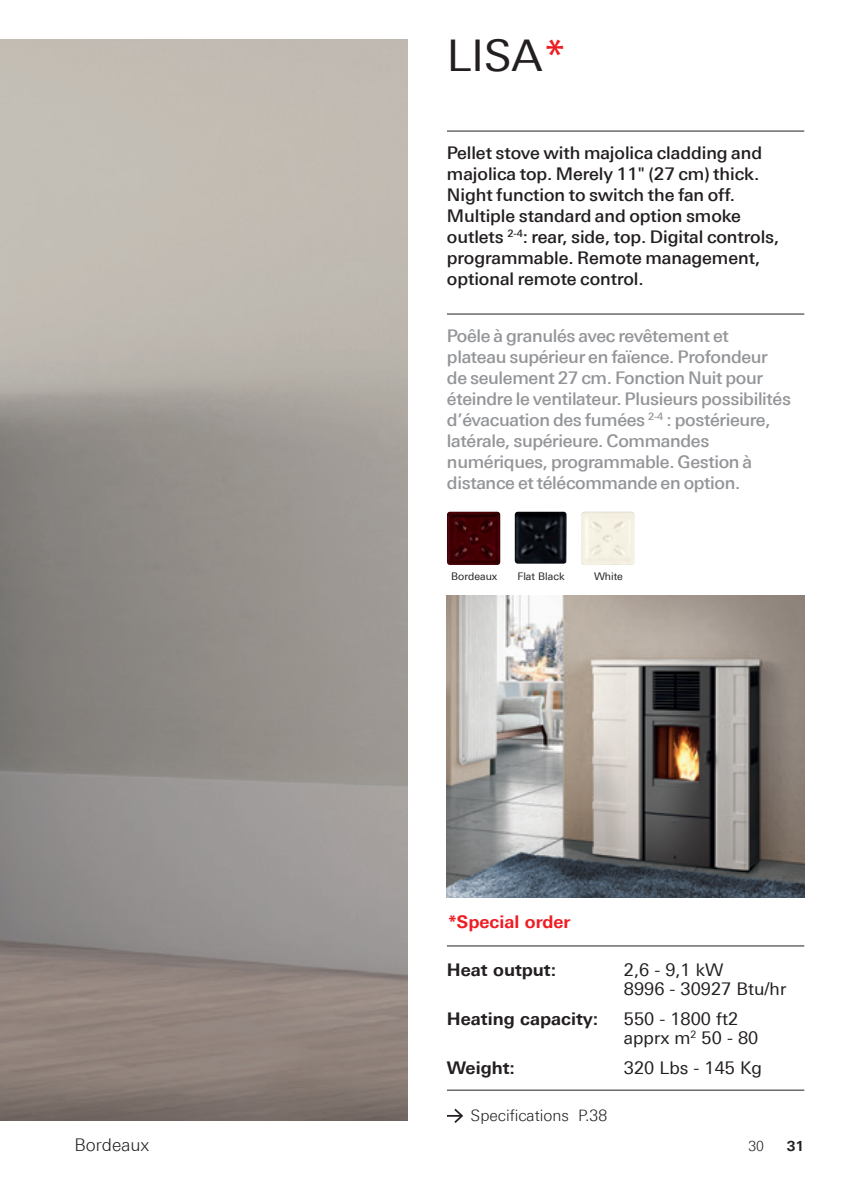
<style>
.page{position:relative;width:844px;height:1191px;background:#fff}
.page>*{position:absolute;margin:0;border:0;box-sizing:border-box;transform-origin:0 0}
._01_Nome_Stufa{font:43.75px "Linotype Univers 430";color:#231f20}
._02_Testo_prodotto_S{font:500 17.5px/21px "Linotype Univers 530";letter-spacing:-.02em;color:#939598}
._02_Testo_prodotto_S-2{font:500 17.5px/21px "Linotype Univers 530";letter-spacing:-.005em;color:#231f20}
._04_Potenze_e_misure{font:17.5px "Linotype Univers 430";color:#231f20}
._04_Potenze_e_misure-2{font:700 17.5px "Linotype Univers 630";color:#231f20}
._04_Potenze_e_misure-3{font:700 17.5px "Linotype Univers 630";color:#ee1d23}
.t1{font:300 17.5px "Linotype Univers 330";color:#231f20}
._03_Specifications{font:300 15.75px "Linotype Univers 330";color:#231f20}
.t2{font:300 14px "Linotype Univers 330";color:#231f20}
.t3{font:700 14px "Linotype Univers 630";color:#231f20}
._02_05_Nomi_colori{font:10.5px "Linotype Univers 430";color:#231f20}
.s1{color:#ee1d23}
</style>
<div class="page">
<img style="left:0;top:40px;width:407px;height:1080px">
<hr style="left:447px;top:131px;width:357px;height:1px;background:#231f20">
<hr style="left:447px;top:314px;width:357px;height:1px;background:#231f20">
<img style="left:447px;top:595px;width:357px;height:302px">
<svg style="left:447px;top:1108px;width:17px;height:15px"></svg>
<hr style="left:447px;top:1089px;width:357px;height:1px;background:#231f20">
<img style="left:514px;top:512px;width:52px;height:51px">
<img style="left:447px;top:512px;width:53px;height:53px">
<img style="left:581px;top:512px;width:53px;height:53px">
<hr style="left:447px;top:945px;width:357px;height:1px;background:#231f20">
<p class="_01_Nome_Stufa" style="left:447px;top:31px;width:122px">LISA<span class="s1">*</span></p>
<p class="_02_Testo_prodotto_S-2" style="left:447px;top:142px;width:334px">Pellet stove with majolica cladding and majolica top. Merely 11" (27 cm) thick.<br>Night function to switch the fan off.<br>Multiple standard and option smoke outlets <sup>2-4</sup>: rear, side, top. Digital controls, programmable. Remote management, optional remote control.</p>
<p class="_02_Testo_prodotto_S" style="left:447px;top:325px;width:345px">Poêle à granulés avec revêtement et plateau supérieur en faïence. Profondeur de seulement 27 cm. Fonction Nuit pour éteindre le ventilateur. Plusieurs possibilités d’évacuation des fumées <sup>2-4</sup> : postérieure, latérale, supérieure. Commandes numériques, programmable. Gestion à distance et télécommande en option.</p>
<p class="_02_05_Nomi_colori" style="left:451px;top:570px;width:48px">Bordeaux</p>
<p class="_02_05_Nomi_colori" style="left:517px;top:570px;width:49px">Flat Black</p>
<p class="_02_05_Nomi_colori" style="left:594px;top:570px;width:30px">White</p>
<p class="_04_Potenze_e_misure-3" style="left:448px;top:911px;width:124px">*Special order</p>
<p class="_04_Potenze_e_misure-2" style="left:447px;top:958px;width:111px">Heat output:</p>
<p class="_04_Potenze_e_misure" style="left:623px;top:959px;width:101px">2,6 - 9,1 kW</p>
<p class="_04_Potenze_e_misure" style="left:623px;top:978px;width:164px">8996 - 30927 Btu/hr</p>
<p class="_04_Potenze_e_misure-2" style="left:447px;top:1007px;width:153px">Heating capacity:</p>
<p class="_04_Potenze_e_misure" style="left:623px;top:1008px;width:116px">550 - 1800 ft2</p>
<p class="_04_Potenze_e_misure" style="left:623px;top:1027px;width:136px">apprx m<sup>2</sup> 50 - 80</p>
<p class="_04_Potenze_e_misure-2" style="left:447px;top:1056px;width:70px">Weight:</p>
<p class="_04_Potenze_e_misure" style="left:623px;top:1057px;width:140px">320 Lbs - 145 Kg</p>
<p class="_03_Specifications" style="left:470px;top:1106px;width:138px">Specifications P.38</p>
<p class="t1" style="left:74px;top:1134px;width:76px">Bordeaux</p>
<p class="t2" style="left:748px;top:1138px;width:17px">30</p>
<p class="t3" style="left:786px;top:1137px;width:19px">31</p>
</div>
